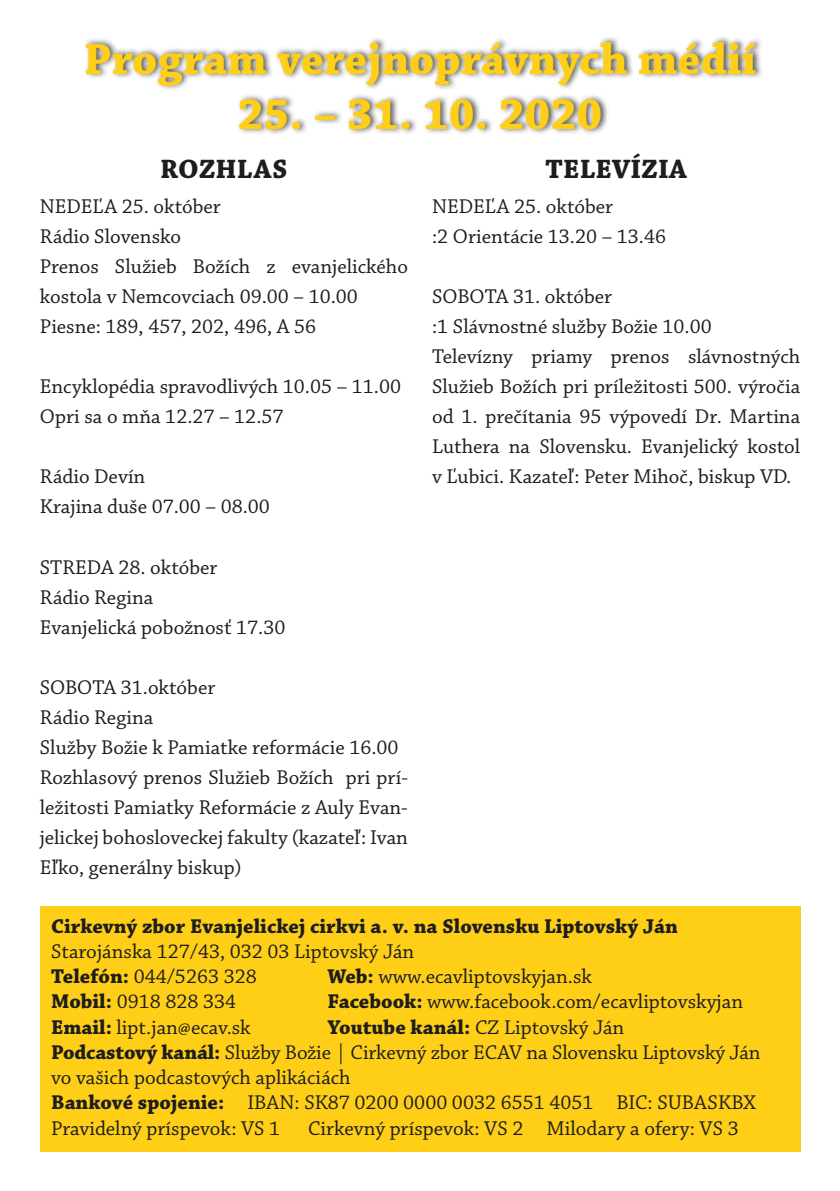
<style>
.page{position:relative;width:840px;height:1191px;background:#fff}
.page>*{position:absolute;margin:0;border:0;box-sizing:border-box;transform-origin:0 0}
.t1{font:700 46px "Chaparral Pro";color:#ffcf18}
.t2{font:700 28px "Chaparral Pro";letter-spacing:.005em;color:#1d1d1b}
.t3{font:21px/30px "Chaparral Pro";color:#1d1d1b}
.t4{font:700 21px "Chaparral Pro";color:#1d1d1b}
.s1{font-weight:700}
</style>
<div class="page">
<div style="left:40px;top:906px;width:759px;height:245px;background:#ffcf18"></div>
<div style="left:83px;top:36px;width:680px;height:99px;background:#1d1d1b;opacity:.75"></div>
<h1 class="t1" style="left:84px;top:32px;width:673px">Program verejnoprávnych médií</h1>
<h1 class="t1" style="left:237px;top:87px;width:366px">25. – 31. 10. 2020</h1>
<h2 class="t2" style="left:160px;top:152px;width:129px">ROZHLAS</h2>
<p class="t3" style="left:40px;top:192px;width:369px">NEDEĽA 25. október<br>Rádio Slovensko<br>Prenos Služieb Božích z evanjelického kostola v Nemcovciach 09.00 – 10.00<br>Piesne: 189, 457, 202, 496, A 56</p>
<p class="t3" style="left:40px;top:372px;width:362px">Encyklopédia spravodlivých 10.05 – 11.00<br>Opri sa o mňa 12.27 – 12.57</p>
<p class="t3" style="left:40px;top:462px;width:231px">Rádio Devín<br>Krajina duše 07.00 – 08.00</p>
<p class="t3" style="left:40px;top:552px;width:247px">STREDA 28. október<br>Rádio Regina<br>Evanjelická pobožnosť 17.30</p>
<p class="t3" style="left:40px;top:672px;width:369px">SOBOTA 31.október<br>Rádio Regina<br>Služby Božie k Pamiatke reformácie 16.00<br>Rozhlasový prenos Služieb Božích pri prí&shy;ležitosti Pamiatky Reformácie z Auly Evan&shy;jelickej bohosloveckej fakulty (kazateľ: Ivan Eľko, generálny biskup)</p>
<h2 class="t2" style="left:545px;top:152px;width:143px">TELEVÍZIA</h2>
<p class="t3" style="left:432px;top:192px;width:235px">NEDEĽA 25. október<br>:2 Orientácie 13.20 – 13.46</p>
<p class="t3" style="left:432px;top:282px;width:369px">SOBOTA 31. október<br>:1 Slávnostné služby Božie 10.00<br>Televízny priamy prenos slávnostných Služieb Božích pri príležitosti 500. výročia od 1. prečítania 95 výpovedí Dr. Martina Luthera na Slovensku. Evanjelický kostol v Ľubici. Kazateľ: Peter Mihoč, biskup VD.</p>
<p class="t4" style="left:51px;top:914px;width:628px">Cirkevný zbor Evanjelickej cirkvi a. v. na Slovensku Liptovský Ján</p>
<p class="t3" style="left:51px;top:939px;width:364px;line-height:25.2px">Starojánska 127/43, 032 03 Liptovský Ján<br><span class="s1">Telefón:</span> 044/5263 328</p>
<p class="t3" style="left:327px;top:962px;width:266px"><span class="s1">Web:</span> www.ecavliptovskyjan.sk</p>
<p class="t3" style="left:51px;top:987px;width:186px"><span class="s1">Mobil:</span> 0918 828 334</p>
<p class="t3" style="left:327px;top:987px;width:417px"><span class="s1">Facebook:</span> www.facebook.com/ecavliptovskyjan</p>
<p class="t3" style="left:51px;top:1013px;width:201px"><span class="s1">Email:</span> lipt.jan@ecav.sk</p>
<p class="t3" style="left:51px;top:1015px;width:710px;line-height:25.2px;text-indent:276px"><span class="s1">Youtube kanál:</span> CZ Liptovský Ján<br><span class="s1">Podcastový kanál:</span> Služby Božie | Cirkevný zbor ECAV na Slovensku Liptovský Ján vo vašich podcastových aplikáciách<br><span class="s1">Bankové spojenie:</span> IBAN: SK87 0200 0000 0032 6551 4051 BIC: SUBASKBX Pravidelný príspevok: VS 1</p>
<p class="t3" style="left:308px;top:1113px;width:432px">Cirkevný príspevok: VS 2 Milodary a ofery: VS 3</p>
</div>
